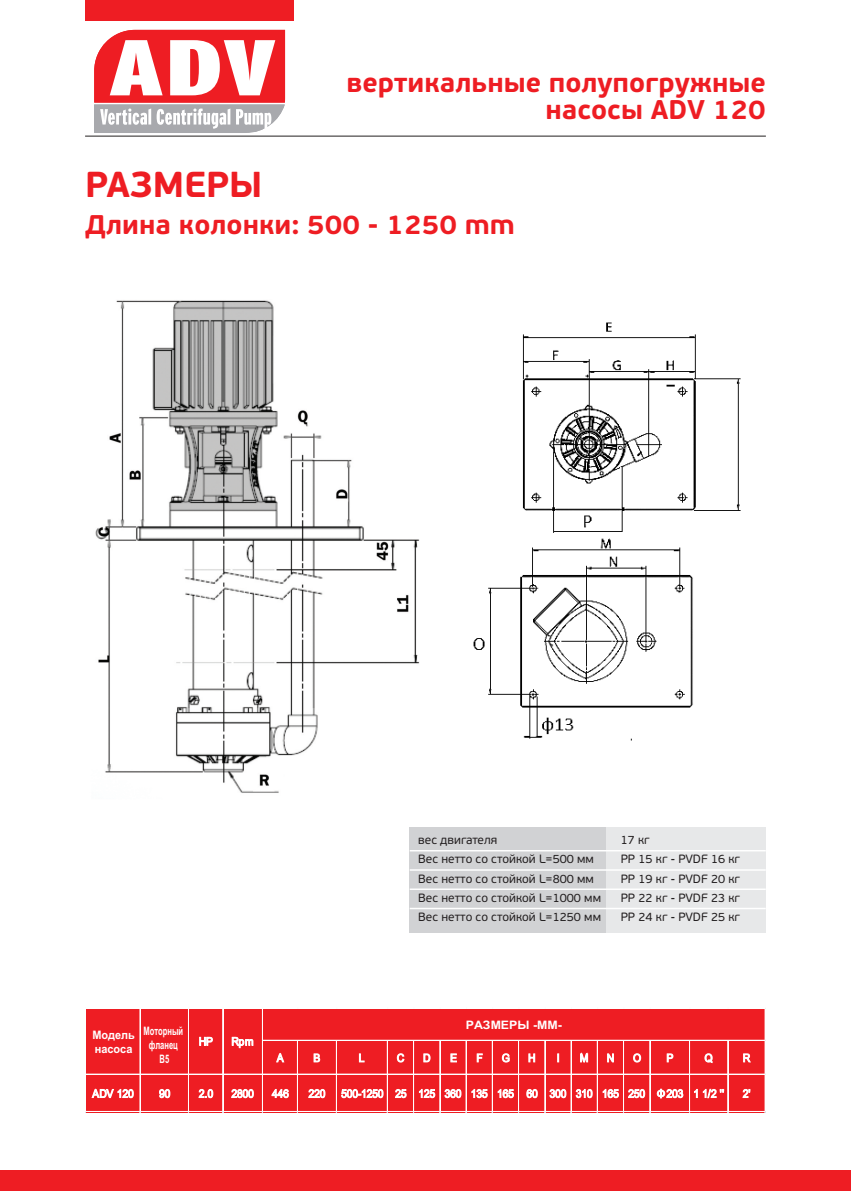
<style>
.page{position:relative;width:851px;height:1191px;background:#fff}
.page>*{position:absolute;margin:0;border:0;box-sizing:border-box;transform-origin:0 0}
.t1{font:700 36px "PF Beau Sans Pro";color:#ee1d23}
.t2{font:700 27px/27px "PF Beau Sans Pro";color:#ee1d23;text-align:right}
.t3{font:12px "PF Beau Sans Pro";color:#231f20}
.t4{font:700 11.7px/14px "Arial";color:#fff;text-align:center;scale:.65 1}
.t5{font:700 11.7px/14px "Arial";color:#fff;scale:.94 1}
.t6{font:700 11.7px "Arial";color:#fff;scale:1.06 1}
.t7{font:11.25px "Arial";letter-spacing:-.015em;color:#fff;scale:.92 1}
</style>
<div class="page">
<div style="left:0;top:1169px;width:850px;height:22px;background:#ee1d23"></div>
<div style="left:85px;top:0;width:208px;height:21px;background:#ee1d23"></div>
<hr style="left:85px;top:136px;width:680px;height:1px;background:#231f20">
<svg style="left:94px;top:30px;width:191px;height:103px"></svg>
<img style="left:473px;top:322px;width:268px;height:419px">
<img style="left:95px;top:300px;width:325px;height:493px">
<div style="left:86px;top:1009px;width:679px;height:103px;background:#ee1d23"></div>
<hr style="left:263px;top:1040px;width:502px;height:1px;background:#fff">
<hr style="left:86px;top:1073px;width:679px;height:1px;background:#fff">
<hr style="left:86px;top:1074px;width:679px;height:1px;background:#fff">
<hr style="left:140px;top:1009px;width:1px;height:103px;background:#fff">
<hr style="left:188px;top:1009px;width:1px;height:103px;background:#fff">
<hr style="left:222px;top:1009px;width:1px;height:103px;background:#fff">
<hr style="left:223px;top:1009px;width:1px;height:103px;background:#fff">
<hr style="left:262px;top:1009px;width:1px;height:103px;background:#fff">
<hr style="left:297px;top:1041px;width:1px;height:71px;background:#fff">
<hr style="left:336px;top:1041px;width:1px;height:71px;background:#fff">
<hr style="left:387px;top:1041px;width:1px;height:71px;background:#fff">
<hr style="left:413px;top:1041px;width:1px;height:71px;background:#fff">
<hr style="left:439px;top:1041px;width:1px;height:71px;background:#fff">
<hr style="left:465px;top:1041px;width:1px;height:71px;background:#fff">
<hr style="left:466px;top:1041px;width:1px;height:71px;background:#fff">
<hr style="left:492px;top:1041px;width:1px;height:71px;background:#fff">
<hr style="left:518px;top:1041px;width:1px;height:71px;background:#fff">
<hr style="left:544px;top:1041px;width:1px;height:71px;background:#fff">
<hr style="left:570px;top:1041px;width:1px;height:71px;background:#fff">
<hr style="left:571px;top:1041px;width:1px;height:71px;background:#fff">
<hr style="left:597px;top:1041px;width:1px;height:71px;background:#fff">
<hr style="left:623px;top:1041px;width:1px;height:71px;background:#fff">
<hr style="left:649px;top:1041px;width:1px;height:71px;background:#fff">
<hr style="left:689px;top:1041px;width:1px;height:71px;background:#fff">
<hr style="left:727px;top:1041px;width:1px;height:71px;background:#fff">
<hr style="left:86px;top:1111px;width:679px;height:1px;background:#fff">
<hr style="left:764px;top:1009px;width:1px;height:103px;background:#fff">
<div style="left:409px;top:827px;width:196px;height:105px;background:#d1d2d4"></div>
<div style="left:606px;top:827px;width:159px;height:105px;background:#e7e8e9"></div>
<hr style="left:409px;top:850px;width:356px;height:1px;background:#fff">
<hr style="left:409px;top:869px;width:356px;height:1px;background:#fff">
<hr style="left:409px;top:888px;width:356px;height:2px;background:#fff">
<hr style="left:409px;top:907px;width:356px;height:2px;background:#fff">
<h2 class="t2" style="left:346px;top:70px;width:421px">вертикальные полупогружные насосы ADV 120</h2>
<h1 class="t1" style="left:85px;top:162px;width:179px">РАЗМЕРЫ</h1>
<h2 class="t2" style="left:85px;top:211px;width:431px">Длина колонки: 500 - 1250 mm</h2>
<p class="t3" style="left:418px;top:833px;width:81px">вес двигателя</p>
<p class="t3" style="left:620px;top:833px;width:31px">17 кг</p>
<p class="t3" style="left:418px;top:852px;width:177px">Вес нетто со стойкой L=500 мм</p>
<p class="t3" style="left:620px;top:852px;width:121px">PP 15 кг - PVDF 16 кг</p>
<p class="t3" style="left:418px;top:871px;width:177px">Вес нетто со стойкой L=800 мм</p>
<p class="t3" style="left:620px;top:871px;width:121px">PP 19 кг - PVDF 20 кг</p>
<p class="t3" style="left:418px;top:891px;width:184px">Вес нетто со стойкой L=1000 мм</p>
<p class="t3" style="left:620px;top:891px;width:121px">PP 22 кг - PVDF 23 кг</p>
<p class="t3" style="left:418px;top:910px;width:184px">Вес нетто со стойкой L=1250 мм</p>
<p class="t3" style="left:620px;top:910px;width:121px">PP 24 кг - PVDF 25 кг</p>
<p class="t5" style="left:92px;top:1028px;width:47px">Модель насоса</p>
<p class="t4" style="left:143px;top:1024px;width:63px">Моторный фланец<br>B5</p>
<p class="t7" style="left:199px;top:1033px;width:17px">HP</p>
<p class="t7" style="left:231px;top:1033px;width:26px">Rpm</p>
<p class="t6" style="left:465px;top:1016px;width:92px">РАЗМЕРЫ -MM-</p>
<p class="t7" style="left:277px;top:1050px;width:9px">A</p>
<p class="t7" style="left:313px;top:1050px;width:9px">B</p>
<p class="t7" style="left:358px;top:1050px;width:8px">L</p>
<p class="t7" style="left:397px;top:1050px;width:10px">C</p>
<p class="t7" style="left:423px;top:1050px;width:10px">D</p>
<p class="t7" style="left:450px;top:1050px;width:9px">E</p>
<p class="t7" style="left:476px;top:1050px;width:8px">F</p>
<p class="t7" style="left:501px;top:1050px;width:10px">G</p>
<p class="t7" style="left:528px;top:1050px;width:10px">H</p>
<p class="t7" style="left:556px;top:1050px;width:5px">I</p>
<p class="t7" style="left:579px;top:1050px;width:11px">M</p>
<p class="t7" style="left:606px;top:1050px;width:10px">N</p>
<p class="t7" style="left:633px;top:1050px;width:10px">O</p>
<p class="t7" style="left:666px;top:1050px;width:9px">P</p>
<p class="t7" style="left:704px;top:1050px;width:10px">Q</p>
<p class="t7" style="left:742px;top:1050px;width:10px">R</p>
<p class="t7" style="left:92px;top:1085px;width:47px">ADV 120</p>
<p class="t7" style="left:159px;top:1085px;width:14px">90</p>
<p class="t7" style="left:199px;top:1085px;width:17px">2.0</p>
<p class="t7" style="left:231px;top:1085px;width:26px">2800</p>
<p class="t7" style="left:272px;top:1085px;width:20px">446</p>
<p class="t7" style="left:308px;top:1085px;width:20px">220</p>
<p class="t7" style="left:341px;top:1085px;width:417px">500-1250 25 125 360 135 165 60 300 310 165 250 Φ203 1 1/2 ''</p>
<p class="t7" style="left:742px;top:1085px;width:10px">2'</p>
</div>
